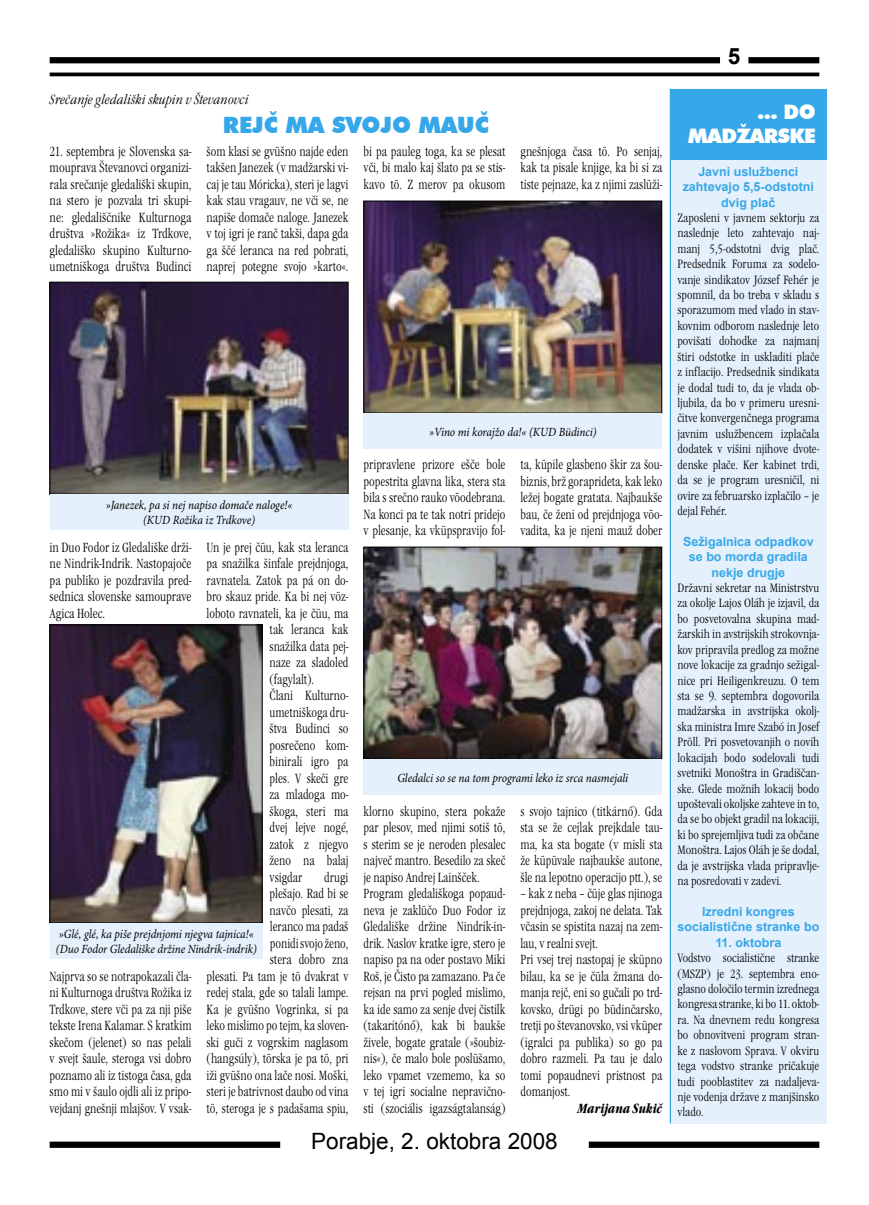
<style>
.page{position:relative;width:869px;height:1205px;background:#fff}
.page>*{position:absolute;margin:0;border:0;box-sizing:border-box;transform-origin:0 0}
.t1{font:22.5px "Arial";color:#000}
.t2{font:900 22.5px "Futura BT";color:#36a7e9}
.t3{font:700 22.5px "Arial";color:#000}
.t4{font:900 20px/24px "Futura BT";letter-spacing:-.025em;color:#fff;text-align:right}
.t5{font:13.75px/16.5px "Garamond Itc TEE Ligh Cond";color:#000;text-align:justify;scale:.93 1}
.t6{font:13.75px/16.5px "Garamond Itc TEE Ligh Cond";color:#000;text-align:justify;scale:.95 1}
.t7{font:13.75px "Garamond Itc TEE Ligh Cond Ital";color:#000}
.t8{font:italic 700 condensed 13.75px "Garamond Itc TEE";color:#000;scale:.93 1}
.t9{font:12.5px/15.4px "Garamond Itc TEE Ligh Cond";color:#000;text-align:justify}
.t10{font:italic 12.5px/15px "Minion Pro";letter-spacing:-.005em;color:#000;text-align:center;scale:.9 1}
.t11{font:700 12.5px/15.4px "Arial";color:#36a7e9;text-align:center}
</style>
<div class="page">
<div style="left:50px;top:1141px;width:230px;height:7px;background:#000"></div>
<div style="left:588px;top:1141px;width:231px;height:7px;background:#000"></div>
<hr style="left:50px;top:73px;width:769px;height:3px;background:#000">
<div style="left:748px;top:57px;width:71px;height:6px;background:#000"></div>
<div style="left:50px;top:57px;width:669px;height:6px;background:#000"></div>
<div style="left:670px;top:89px;width:156px;height:1034px;background:#e4f0fb"></div>
<div style="left:670px;top:89px;width:156px;height:70px;background:#36a7e9"></div>
<hr style="left:669px;top:89px;width:1px;height:1034px;background:#36a7e9">
<img style="left:52px;top:284px;width:294px;height:208px">
<div style="left:50px;top:282px;width:298px;height:212px;border:1px solid #000"></div>
<div style="left:50px;top:494px;width:298px;height:36px;background:#e4f0fb"></div>
<img style="left:52px;top:627px;width:208px;height:294px">
<div style="left:50px;top:625px;width:212px;height:298px;border:1px solid #000"></div>
<div style="left:50px;top:923px;width:213px;height:35px;background:#e4f0fb"></div>
<img style="left:365px;top:203px;width:294px;height:208px">
<div style="left:363px;top:201px;width:298px;height:212px;border:1px solid #000"></div>
<div style="left:363px;top:413px;width:298px;height:36px;background:#e4f0fb"></div>
<img style="left:365px;top:549px;width:294px;height:208px">
<div style="left:363px;top:547px;width:298px;height:212px;border:1px solid #000"></div>
<div style="left:363px;top:759px;width:298px;height:36px;background:#e4f0fb"></div>
<p class="t7" style="left:50px;top:92px;width:200px">Srečanje gledališki skupin v Števanovci</p>
<h1 class="t2" style="left:223px;top:111px;width:267px">REJČ MA SVOJO MAUČ</h1>
<p class="t6" style="left:50px;top:143px;width:151px">21. septembra je Slovenska sa&shy;mouprava Števanovci organizi&shy;rala srečanje gledališki skupin, na stero je pozvala tri skupi&shy;ne: gledališčnike Kulturnoga društva »Rožika« iz Trdkove, gledališko skupino Kulturno&shy;umetniškoga društva Budinci</p>
<p class="t5" style="left:206px;top:143px;width:154px">šom klasi se gvüšno najde eden takšen Janezek (v madžarski vi&shy;caj je tau Móricka), steri je lagvi kak stau vragauv, ne vči se, ne napiše domače naloge. Janezek v toj igri je ranč takši, dapa gda ga ščé leranca na red pobrati, naprej potegne svojo »karto«.</p>
<p class="t5" style="left:363px;top:143px;width:154px">bi pa pauleg toga, ka se plesat vči, bi malo kaj šlato pa se stis&shy;kavo tö. Z merov pa okusom</p>
<p class="t5" style="left:520px;top:143px;width:154px">gnešnjoga časa tö. Po senjaj, kak ta pisale knjige, ka bi si za tiste pejnaze, ka z njimi zaslüži-</p>
<p class="t10" style="left:106px;top:498px;width:209px">»Janezek, pa si nej napiso domače naloge!« (KUD Rožika iz Trdkove)</p>
<p class="t6" style="left:50px;top:539px;width:151px">in Duo Fodor iz Gledališke drži&shy;ne Nindrik-Indrik. Nastopajoče pa publiko je pozdravila pred&shy;sednica slovenske samouprave Agica Holec.</p>
<p class="t5" style="left:206px;top:539px;width:154px">Un je prej čüu, kak sta leranca</p>
<p class="t5" style="left:206px;top:555px;width:154px">pa snažilka šinfale prejdnjoga,</p>
<p class="t5" style="left:206px;top:572px;width:154px">ravnatela. Zatok pa pá on do-</p>
<p class="t5" style="left:206px;top:588px;width:154px">bro skauz pride. Ka bi nej vöz-</p>
<p class="t5" style="left:206px;top:605px;width:154px">loboto ravnateli, ka je čüu, ma</p>
<p class="t5" style="left:269px;top:621px;width:86px">tak leranca kak</p>
<p class="t5" style="left:269px;top:638px;width:86px">snažilka data pej-</p>
<p class="t5" style="left:269px;top:654px;width:86px">naze za sladoled</p>
<p class="t5" style="left:269px;top:671px;width:49px">(fagylalt).</p>
<p class="t5" style="left:269px;top:687px;width:86px">Člani Kulturno-</p>
<p class="t5" style="left:269px;top:704px;width:86px">umetniškoga dru-</p>
<p class="t5" style="left:269px;top:720px;width:86px">štva Budinci so</p>
<p class="t5" style="left:269px;top:737px;width:86px">posrečeno kom-</p>
<p class="t5" style="left:269px;top:753px;width:86px">binirali igro pa</p>
<p class="t5" style="left:269px;top:770px;width:86px">ples. V skeči gre</p>
<p class="t5" style="left:269px;top:786px;width:86px">za mladoga mo-</p>
<p class="t5" style="left:269px;top:803px;width:86px">škoga, steri ma</p>
<p class="t5" style="left:269px;top:819px;width:86px">dvej lejve nogé,</p>
<p class="t5" style="left:269px;top:836px;width:86px">zatok z njegvo</p>
<p class="t5" style="left:269px;top:852px;width:86px">ženo na balaj</p>
<p class="t5" style="left:269px;top:869px;width:37px">vsigdar</p>
<p class="t5" style="left:206px;top:869px;width:154px;text-align:right">drugi<br>plešajo. Rad bi se<br>navčo plesati, za<br>leranco ma padaš<br>ponidi svojo ženo,<br>stera dobro zna<br>plesati. Pa tam je tö dvakrat v redej stala, gde so talali lampe.<br>Ka je gvüšno Vogrinka, si pa leko mislimo po tejm, ka sloven&shy;ski guči z vogrskim naglasom (hangsúly), törska je pa tö, pri iži gvüšno ona lače nosi. Moški, steri je batrivnost daubo od vina tö, steroga je s padašama spiu,</p>
<p class="t10" style="left:56px;top:927px;width:224px;text-align:left">»Glé, glé, ka piše prejdnjomi njegva tajnica!« (Duo Fodor Gledališke držine Nindrik-indrik)</p>
<p class="t5" style="left:50px;top:968px;width:154px">Najprva so se notrapokazali čla&shy;ni Kulturnoga društva Rožika iz Trdkove, stere vči pa za nji piše tekste Irena Kalamar. S kratkim skečom (jelenet) so nas pelali v svejt šaule, steroga vsi dobro poznamo ali iz tistoga časa, gda smo mi v šaulo ojdli ali iz pripo&shy;vejdanj gnešnji mlajšov. V vsak-</p>
<p class="t10" style="left:429px;top:425px;width:187px">»Vino mi korajžo da!« (KUD Büdinci)</p>
<p class="t5" style="left:363px;top:456px;width:154px">pripravlene prizore ešče bole popestrita glavna lika, stera sta bila s srečno rauko vöodebrana.<br>Na konci pa te tak notri pridejo v plesanje, ka vküpspravijo fol-</p>
<p class="t5" style="left:520px;top:456px;width:154px">ta, küpile glasbeno škir za šou&shy;biznis, brž goraprideta, kak leko ležej bogate gratata. Najbaukše bau, če ženi od prejdnjoga vöo&shy;vadita, ka je njeni mauž dober</p>
<p class="t10" style="left:397px;top:771px;width:258px">Gledalci so se na tom programi leko iz srca nasmejali</p>
<p class="t5" style="left:363px;top:803px;width:154px;text-align:left">klorno skupino, stera pokaže par plesov, med njimi sotiš tö, s sterim se je neroden plesalec največ mantro. Besedilo za skeč je napiso Andrej Lainšček.<br>Program gledališkoga popaud&shy;neva je zaklüčo Duo Fodor iz<br>Gledališke držine Nindrik-in&shy;drik. Naslov kratke igre, stero je napiso pa na oder postavo Miki<br>Roš, je Čisto pa zamazano. Pa če rejsan na prvi pogled mislimo, ka ide samo za senje dvej čistilk (takarítónő), kak bi baukše živele, bogate gratale (»šoubiz&shy;nis«), če malo bole poslüšamo, leko vpamet vzememo, ka so v tej igri socialne nepravično&shy;sti (szociális igazságtalanság)</p>
<p class="t5" style="left:520px;top:803px;width:154px">s svojo tajnico (titkárnő). Gda sta se že cejlak prejkdale tau&shy;ma, ka sta bogate (v misli sta že küpüvale najbaukše autone, šle na lepotno operacijo ptt.), se</p>
<p class="t5" style="left:520px;top:885px;width:154px;text-align:left">– kak z neba – čüje glas njinoga prejdnjoga, zakoj ne delata. Tak včasin se spistita nazaj na zem&shy;lau, v realni svejt.<br>Pri vsej trej nastopaj je sküpno bilau, ka se je čüla žmana do&shy;manja rejč, eni so gučali po trd&shy;kovsko, drügi po büdinčarsko, tretji po števanovsko, vsi vküper (igralci pa publika) so go pa dobro razmeli. Pa tau je dalo tomi popaudnevi pristnost pa domanjost.</p>
<p class="t8" style="left:577px;top:1100px;width:93px">Marijana Sukič</p>
<h1 class="t1" style="left:311px;top:1126px;width:248px">Porabje, 2. oktobra 2008</h1>
<h1 class="t3" style="left:727px;top:41px;width:14px">5</h1>
<h2 class="t4" style="left:687px;top:100px;width:129px">… DO<br>MADŽARSKE</h2>
<p class="t11" style="left:682px;top:164px;width:133px">Javni uslužbenci zahtevajo 5,5-odstotni dvig plač</p>
<p class="t9" style="left:677px;top:210px;width:143px">Zaposleni v javnem sektorju za naslednje leto zahtevajo naj&shy;manj 5,5-odstotni dvig plač.<br>Predsednik Foruma za sodelo&shy;vanje sindikatov József Fehér je spomnil, da bo treba v skladu s sporazumom med vlado in stav&shy;kovnim odborom naslednje leto povišati dohodke za najmanj štiri odstotke in uskladiti plače z inflacijo. Predsednik sindikata je dodal tudi to, da je vlada ob&shy;ljubila, da bo v primeru uresni&shy;čitve konvergenčnega programa javnim uslužbencem izplačala dodatek v višini njihove dvote&shy;denske plače. Ker kabinet trdi, da se je program uresničil, ni ovire za februarsko izplačilo – je dejal Fehér.</p>
<p class="t11" style="left:682px;top:534px;width:132px">Sežigalnica odpadkov se bo morda gradila nekje drugje</p>
<p class="t9" style="left:677px;top:580px;width:143px">Državni sekretar na Ministrstvu za okolje Lajos Oláh je izjavil, da bo posvetovalna skupina mad&shy;žarskih in avstrijskih strokovnja&shy;kov pripravila predlog za možne nove lokacije za gradnjo sežigal&shy;nice pri Heiligenkreuzu. O tem sta se 9. septembra dogovorila madžarska in avstrijska okolj&shy;ska ministra Imre Szabó in Josef Pröll. Pri posvetovanjih o novih lokacijah bodo sodelovali tudi svetniki Monoštra in Gradiščan&shy;ske. Glede možnih lokacij bodo upoštevali okoljske zahteve in to, da se bo objekt gradil na lokaciji, ki bo sprejemljiva tudi za občane Monoštra. Lajos Oláh je še dodal, da je avstrijska vlada pripravlje&shy;na posredovati v zadevi.</p>
<p class="t11" style="left:677px;top:904px;width:143px">Izredni kongres socialistične stranke bo</p>
<p class="t11" style="left:715px;top:935px;width:67px">11. oktobra</p>
<p class="t9" style="left:677px;top:950px;width:143px">Vodstvo socialistične stranke (MSZP) je 23. septembra eno&shy;glasno določilo termin izrednega kongresa stranke, ki bo 11. oktob&shy;ra. Na dnevnem redu kongresa bo obnovitveni program stran&shy;ke z naslovom Sprava. V okviru tega vodstvo stranke pričakuje tudi pooblastitev za nadaljeva&shy;nje vodenja države z manjšinsko vlado.</p>
</div>
